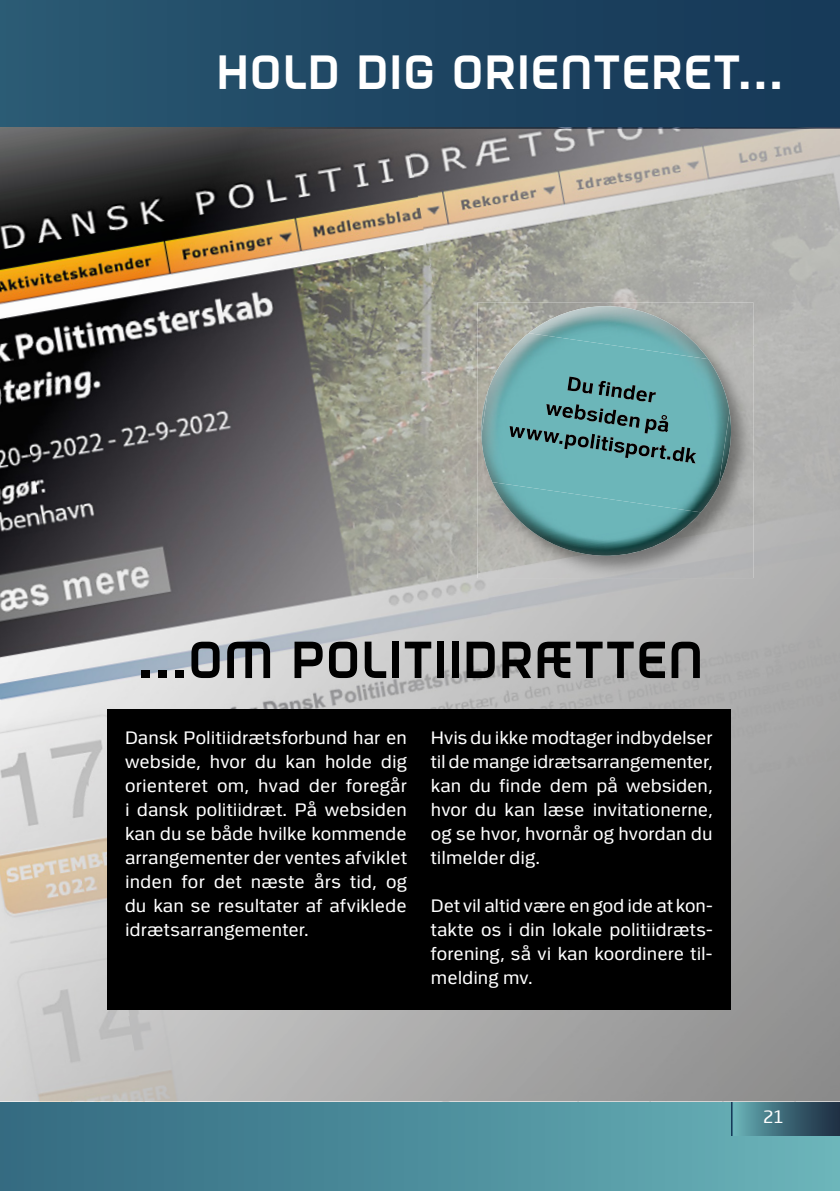
<style>
.page{position:relative;width:840px;height:1191px;background:#fff}
.page>*{position:absolute;margin:0;border:0;box-sizing:border-box;transform-origin:0 0}
.t1{font:700 52px "Firm";letter-spacing:.015em;color:#000}
.t2{font:700 48px "Firm";letter-spacing:.01em;color:#fff}
.t3{font:18px/24px "Politi";letter-spacing:.005em;color:#fff;text-align:justify}
.t4{font:18px "Firm";color:#fff}
</style>
<div class="page">
<svg style="left:0;top:0;width:839px;height:128px;background:#1f4663"></svg>
<svg style="left:0;top:1102px;width:839px;height:89px;background:#4c8c9b"></svg>
<div style="left:732px;top:1101px;width:107px;height:35px;background:linear-gradient(to right,#66b0b6,#19273d)"></div>
<svg style="left:730px;top:1102px;width:2px;height:34px"></svg>
<img style="left:0;top:128px;width:839px;height:1px">
<img style="left:0;top:1101px;width:839px;height:1px">
<img style="left:0;top:130px;width:441px;height:579px">
<img style="left:405px;top:130px;width:434px;height:201px">
<img style="left:0;top:281px;width:145px;height:820px">
<img style="left:441px;top:324px;width:116px;height:385px">
<img style="left:599px;top:260px;width:240px;height:69px">
<div style="left:753px;top:329px;width:86px;height:123px;background:#b4b4b2"></div>
<img style="left:753px;top:452px;width:86px;height:649px">
<img style="left:557px;top:578px;width:72px;height:523px">
<img style="left:0;top:693px;width:72px;height:408px">
<img style="left:629px;top:578px;width:166px;height:523px">
<img style="left:769px;top:540px;width:70px;height:410px">
<img style="left:128px;top:1009px;width:446px;height:92px">
<div style="left:441px;top:1077px;width:137px;height:24px;background:#a3a3a3"></div>
<img style="left:0;top:129px;width:839px;height:1px">
<div style="left:108px;top:709px;width:622px;height:300px;background:#000"></div>
<img style="left:477px;top:302px;width:276px;height:276px">
<img style="left:481px;top:306px;width:226px;height:27px">
<img style="left:492px;top:412px;width:238px;height:144px">
<img style="left:481px;top:333px;width:248px;height:179px">
<img style="left:567px;top:376px;width:13px;height:3px">
<img style="left:546px;top:404px;width:12px;height:12px">
<img style="left:509px;top:426px;width:16px;height:12px">
<img style="left:526px;top:428px;width:16px;height:13px">
<img style="left:543px;top:431px;width:15px;height:12px">
<img style="left:672px;top:447px;width:12px;height:14px">
<img style="left:684px;top:447px;width:12px;height:16px">
<svg style="left:558px;top:379px;width:122px;height:81px;background:#5a9395"></svg>
<h2 class="t2" style="left:216px;top:44px;width:569px">HOLD DIG ORIENTERET...</h2>
<h1 class="t1" style="left:137px;top:629px;width:567px">...OM POLITIIDRÆTTEN</h1>
<p class="t3" style="left:125px;top:726px;width:283px">Dansk Politiidrætsforbund har en webside, hvor du kan holde dig orienteret om, hvad der foregår i dansk politiidræt. På websiden kan du se både hvilke kommende arrangementer der ventes afviklet inden for det næste års tid, og du kan se resultater af afviklede idrætsarrangementer.</p>
<p class="t3" style="left:430px;top:726px;width:283px">Hvis du ikke modtager indbydelser til de mange idrætsarrangementer, kan du finde dem på websiden, hvor du kan læse invitationerne, og se hvor, hvornår og hvordan du tilmelder dig.</p>
<p class="t3" style="left:430px;top:894px;width:283px">Det vil altid være en god ide at kon&shy;takte os i din lokale politiidræts&shy;forening, så vi kan koordinere til&shy;melding mv.</p>
<p class="t4" style="left:762px;top:1106px;width:22px">21</p>
</div>
